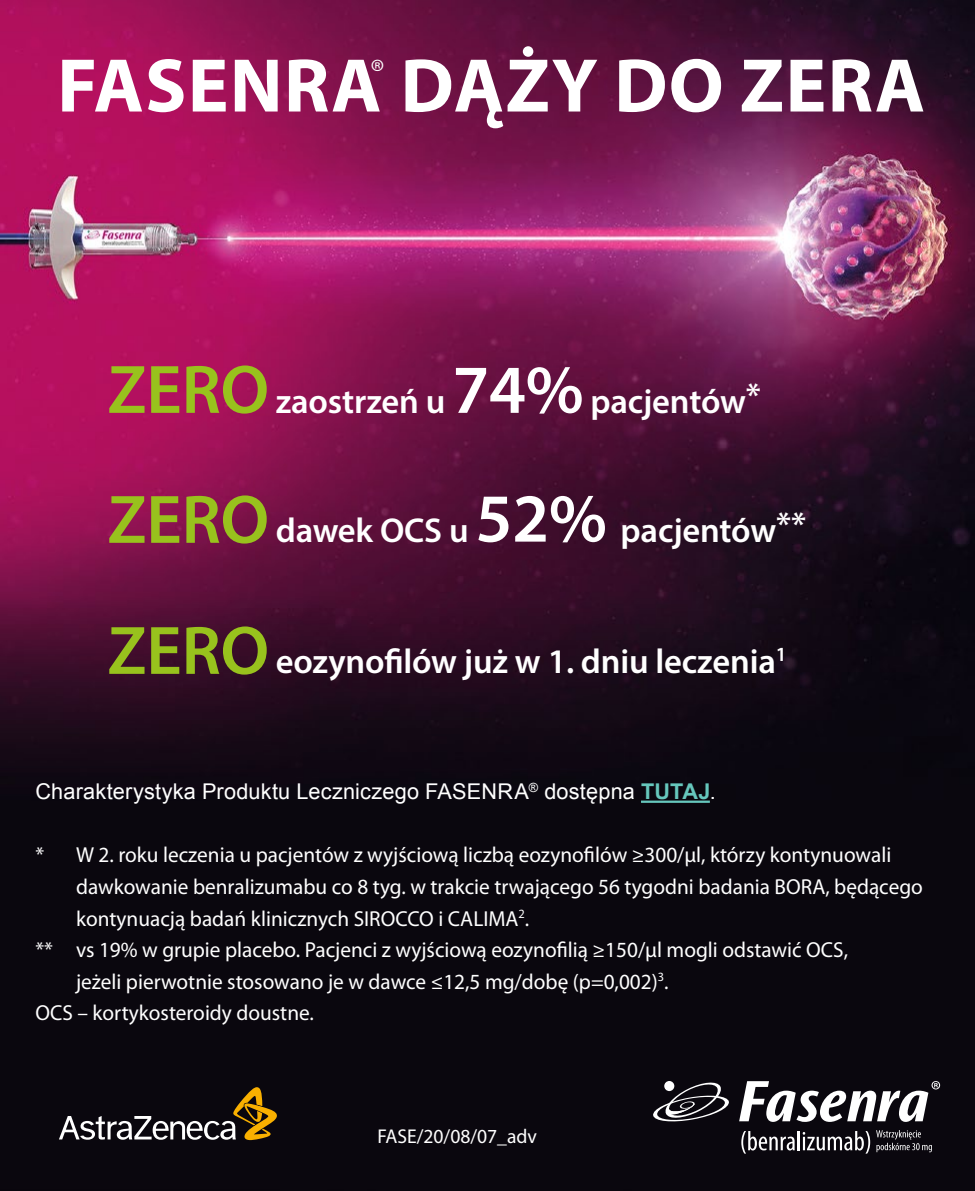
<style>
.page{position:relative;width:975px;height:1191px;background:#fff}
.page>*{position:absolute;margin:0;border:0;box-sizing:border-box;transform-origin:0 0}
.t1{font:700 76.75px "Myriad Pro";letter-spacing:.015em;color:#fff}
.t2{font:600 34.5px "Myriad Pro";letter-spacing:-.005em;color:#fff}
.t3{font:21.75px "Myriad Pro";color:#fff}
.t4{font:21.75px "Arial";letter-spacing:.01em;color:#fff}
.t5{font:20px "Myriad Pro";color:#fff}
.s1{font-size:69px;color:#98c21d}
.s2{font-size:69px}
.s3{font-weight:700;color:#66c7bd}
</style>
<div class="page">
<img style="left:0;top:0;width:975px;height:1190px">
<svg style="left:59px;top:1086px;width:223px;height:54px;background:#372f28"></svg>
<svg style="left:739px;top:1080px;width:201px;height:41px"></svg>
<svg style="left:652px;top:1080px;width:78px;height:43px;background:#3b383e"></svg>
<svg style="left:741px;top:1130px;width:54px;height:23px"></svg>
<hr style="left:798px;top:1130px;width:2px;height:20px;background:#fff">
<svg style="left:803px;top:1130px;width:67px;height:23px"></svg>
<svg style="left:876px;top:1129px;width:56px;height:23px"></svg>
<hr style="left:641px;top:800px;width:69px;height:2px;background:#66c7bd">
<div style="left:0;top:121px;width:17px;height:33px;background:#b7105f"></div>
<h1 class="t1" style="left:57px;top:36px;width:870px">FASENRA<sup>®</sup> DĄŻY DO ZERA</h1>
<h2 class="t2" style="left:108px;top:379px;width:655px"><span class="s1">ZERO</span> zaostrzeń u <span class="s2">74%</span> pacjentów*</h2>
<h2 class="t2" style="left:108px;top:508px;width:700px"><span class="s1">ZERO</span> dawek OCS u <span class="s2">52%</span> pacjentów**</h2>
<h2 class="t2" style="left:108px;top:639px;width:681px"><span class="s1">ZERO</span> eozynofilów już w 1. dniu leczenia<sup>1</sup></h2>
<p class="t4" style="left:35px;top:777px;width:682px">Charakterystyka Produktu Leczniczego FASENRA<sup>®</sup> dostępna <span class="s3">TUTAJ</span>.</p>
<p class="t3" style="left:35px;top:841px;width:857px">* W 2. roku leczenia u pacjentów z wyjściową liczbą eozynofilów ≥300/μl, którzy kontynuowali</p>
<p class="t3" style="left:76px;top:873px;width:848px">dawkowanie benralizumabu co 8 tyg. w trakcie trwającego 56 tygodni badania BORA, będącego</p>
<p class="t3" style="left:76px;top:904px;width:455px">kontynuacją badań klinicznych SIROCCO i CALIMA<sup>2</sup>.</p>
<p class="t3" style="left:35px;top:936px;width:814px">** vs 19% w grupie placebo. Pacjenci z wyjściową eozynofilią ≥150/μl mogli odstawić OCS,</p>
<p class="t3" style="left:76px;top:967px;width:594px">jeżeli pierwotnie stosowano je w dawce ≤12,5 mg/dobę (p=0,002)<sup>3</sup>.</p>
<p class="t3" style="left:35px;top:999px;width:280px">OCS – kortykosteroidy doustne.</p>
<p class="t5" style="left:378px;top:1124px;width:161px">FASE/20/08/07_adv</p>
</div>
